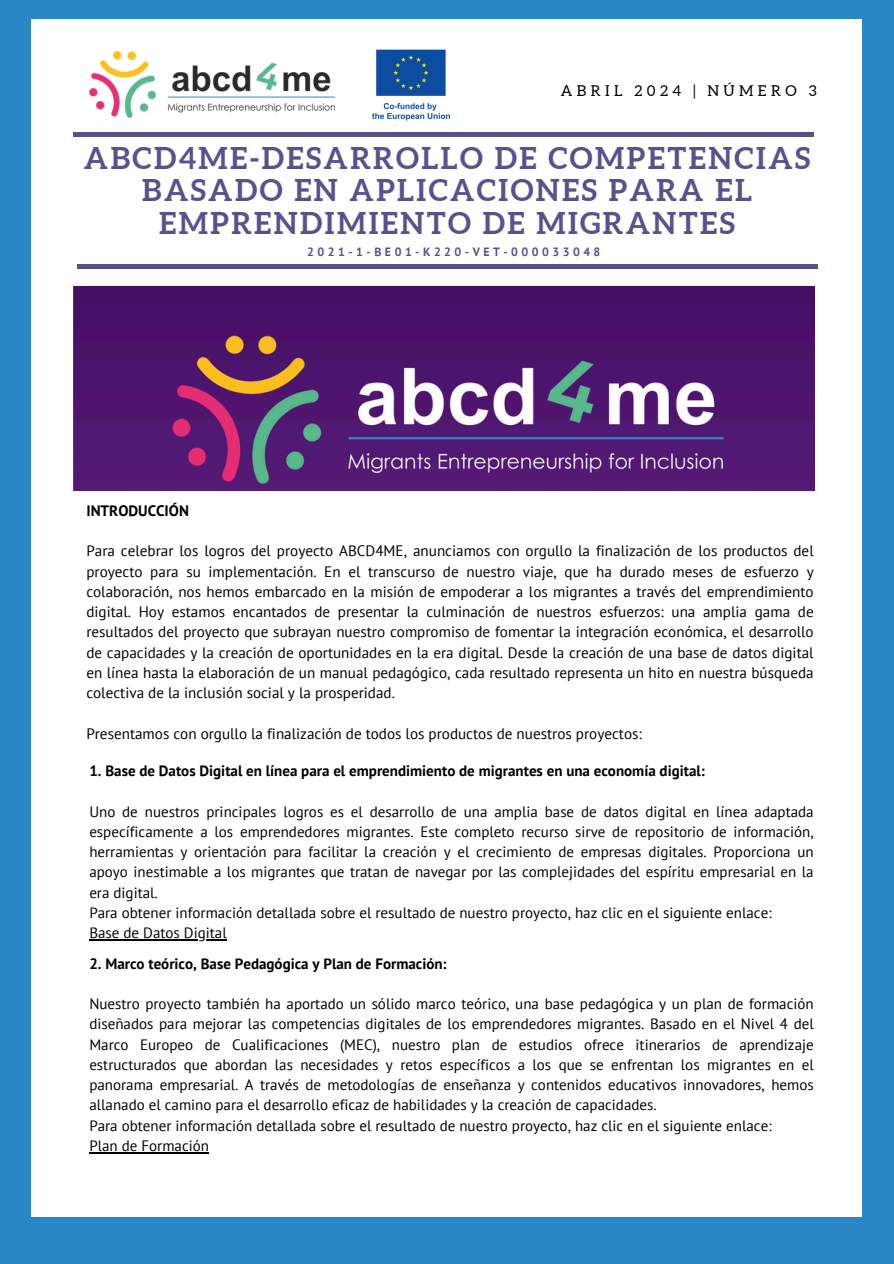
<style>
.page{position:relative;width:894px;height:1264px;background:#fff}
.page>*{position:absolute;margin:0;border:0;box-sizing:border-box;transform-origin:0 0}
.t1{font:700 30px/32.7px "Aleo";letter-spacing:.08em;color:#57518e;text-align:center}
.t2{font:15.15px/20.2px "PT Sans";color:#000;text-align:justify}
.t3{font:700 15.15px "PT Sans";color:#000}
.t4{font:15px/20.2px "PT Sans";color:#000}
.t5{font:700 15px "PT Sans";color:#000}
.t6{font:15px "Aleo";letter-spacing:.29em;color:#000}
.t7{font:700 12px "PT Sans";letter-spacing:.29em;color:#57518e}
</style>
<div class="page">
<div style="left:0;top:0;width:893px;height:1263px;background:#2a86c7"></div>
<div style="left:31px;top:19px;width:831px;height:1197px;background:#fff"></div>
<div style="left:73px;top:132px;width:741px;height:5px;background:#57518e"></div>
<hr style="left:77px;top:264px;width:740px;height:4px;background:#57518e">
<img style="left:89px;top:52px;width:246px;height:66px">
<img style="left:371px;top:49px;width:80px;height:72px">
<img style="left:73px;top:287px;width:741px;height:203px">
<hr style="left:89px;top:939px;width:138px;height:1px;background:#000">
<hr style="left:89px;top:1151px;width:120px;height:2px;background:#000">
<p class="t6" style="left:560px;top:83px;width:257px">ABRIL 2024 | NÚMERO 3</p>
<h5 class="t1" style="left:84px;top:141px;width:727px">ABCD4ME-DESARROLLO DE COMPETENCIAS<br>BASADO EN APLICACIONES PARA EL<br>EMPRENDIMIENTO DE MIGRANTES</h5>
<h5 class="t7" style="left:307px;top:243px;width:294px">2021-1-BE01-K220-VET-000033048</h5>
<h1 class="t3" style="left:86px;top:500px;width:104px">INTRODUCCIÓN</h1>
<p class="t2" style="left:86px;top:540px;width:728px">Para celebrar los logros del proyecto ABCD4ME, anunciamos con orgullo la finalización de los productos del proyecto para su implementación. En el transcurso de nuestro viaje, que ha durado meses de esfuerzo y colaboración, nos hemos embarcado en la misión de empoderar a los migrantes a través del emprendimiento digital. Hoy estamos encantados de presentar la culminación de nuestros esfuerzos: una amplia gama de resultados del proyecto que subrayan nuestro compromiso de fomentar la integración económica, el desarrollo de capacidades y la creación de oportunidades en la era digital. Desde la creación de una base de datos digital en línea hasta la elaboración de un manual pedagógico, cada resultado representa un hito en nuestra búsqueda colectiva de la inclusión social y la prosperidad.</p>
<p class="t2" style="left:86px;top:723px;width:556px">Presentamos con orgullo la finalización de todos los productos de nuestros proyectos:</p>
<h4 class="t5" style="left:89px;top:761px;width:617px">1. Base de Datos Digital en línea para el emprendimiento de migrantes en una economía digital:</h4>
<h5 class="t4" style="left:89px;top:801px;width:725px">Uno de nuestros principales logros es el desarrollo de una amplia base de datos digital en línea adaptada específicamente a los emprendedores migrantes. Este completo recurso sirve de repositorio de información, herramientas y orientación para facilitar la creación y el crecimiento de empresas digitales. Proporciona un apoyo inestimable a los migrantes que tratan de navegar por las complejidades del espíritu empresarial en la era digital.<br>Para obtener información detallada sobre el resultado de nuestro proyecto, haz clic en el siguiente enlace:</h5>
<h4 class="t4" style="left:89px;top:922px;width:139px">Base de Datos Digital</h4>
<h5 class="t5" style="left:89px;top:953px;width:359px">2. Marco teórico, Base Pedagógica y Plan de Formación:</h5>
<p class="t4" style="left:89px;top:993px;width:725px">Nuestro proyecto también ha aportado un sólido marco teórico, una base pedagógica y un plan de formación diseñados para mejorar las competencias digitales de los emprendedores migrantes. Basado en el Nivel 4 del Marco Europeo de Cualificaciones (MEC), nuestro plan de estudios ofrece itinerarios de aprendizaje estructurados que abordan las necesidades y retos específicos a los que se enfrentan los migrantes en el panorama empresarial. A través de metodologías de enseñanza y contenidos educativos innovadores, hemos allanado el camino para el desarrollo eficaz de habilidades y la creación de capacidades.<br>Para obtener información detallada sobre el resultado de nuestro proyecto, haz clic en el siguiente enlace:<br>Plan de Formación</p>
</div>
